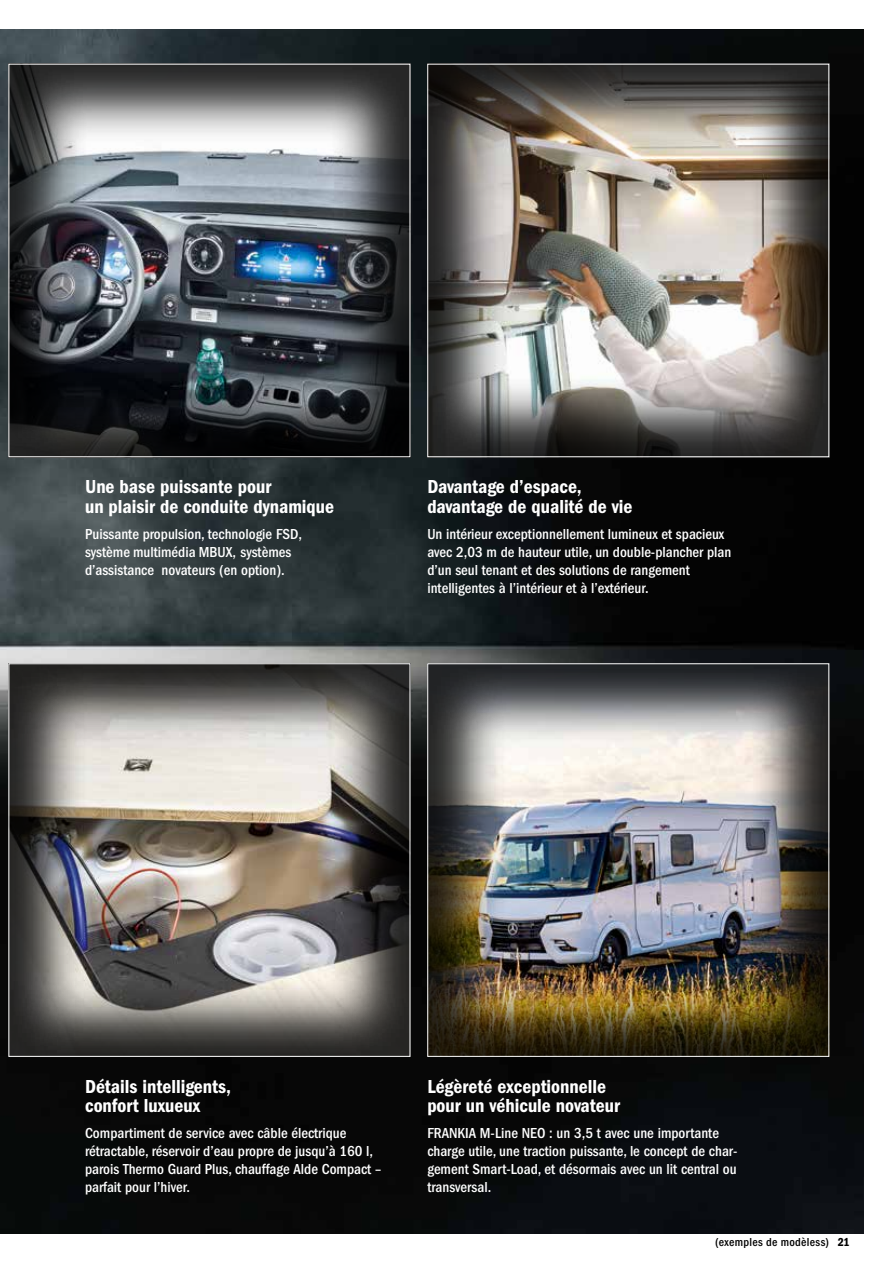
<style>
.page{position:relative;width:893px;height:1263px;background:#fff}
.page>*{position:absolute;margin:0;border:0;box-sizing:border-box;transform-origin:0 0}
.t1{font:600 condensed 19.5px/19.5px "Franklin Gothic";color:#fff}
.t2{font:500 condensed 15px/18px "Franklin Gothic";color:#fff}
.t3{font:500 condensed 12px "Franklin Gothic";letter-spacing:.025em;color:#000}
.s1{font-weight:600}
</style>
<div class="page">
<img style="left:0;top:30px;width:863px;height:1203px">
<div style="left:8px;top:62px;width:405px;height:396px;background:#000;opacity:.85"></div>
<div style="left:7px;top:661px;width:405px;height:397px;background:#000;opacity:.85"></div>
<div style="left:426px;top:62px;width:405px;height:396px;background:#000;opacity:.85"></div>
<div style="left:426px;top:661px;width:405px;height:397px;background:#000;opacity:.85"></div>
<div style="left:9px;top:663px;width:401px;height:394px;border:1px solid #fff"></div>
<div style="left:427px;top:64px;width:402px;height:393px;border:1px solid #fff"></div>
<div style="left:427px;top:663px;width:402px;height:394px;border:1px solid #fff"></div>
<h1 class="t1" style="left:85px;top:477px;width:251px">Une base puissante pour<br>un plaisir de conduite dynamique</h1>
<p class="t2" style="left:85px;top:525px;width:219px">Puissante propulsion, technologie FSD, système multimédia MBUX, systèmes d’assistance novateurs (en option).</p>
<h1 class="t1" style="left:427px;top:477px;width:207px">Davantage d’espace, davantage de qualité de vie</h1>
<p class="t2" style="left:427px;top:525px;width:306px">Un intérieur exceptionnellement lumineux et spacieux avec 2,03 m de hauteur utile, un double-plancher plan d’un seul tenant et des solutions de rangement intelligentes à l’intérieur et à l’extérieur.</p>
<h1 class="t1" style="left:85px;top:1076px;width:148px">Détails intelligents, confort luxueux</h1>
<p class="t2" style="left:85px;top:1124px;width:298px">Compartiment de service avec câble électrique rétractable, réservoir d’eau propre de jusqu’à 160 l, parois Thermo Guard Plus, chauffage Alde Compact – parfait pour l’hiver.</p>
<h1 class="t1" style="left:427px;top:1076px;width:194px">Légèreté exceptionnelle pour un véhicule novateur</h1>
<p class="t2" style="left:427px;top:1124px;width:311px">FRANKIA M-Line NEO : un 3,5 t avec une importante charge utile, une traction puissante, le concept de char&shy;gement Smart-Load, et désormais avec un lit central ou transversal.</p>
<p class="t3" style="left:715px;top:1236px;width:136px">(exemples de modèless) <span class="s1">21</span></p>
</div>
